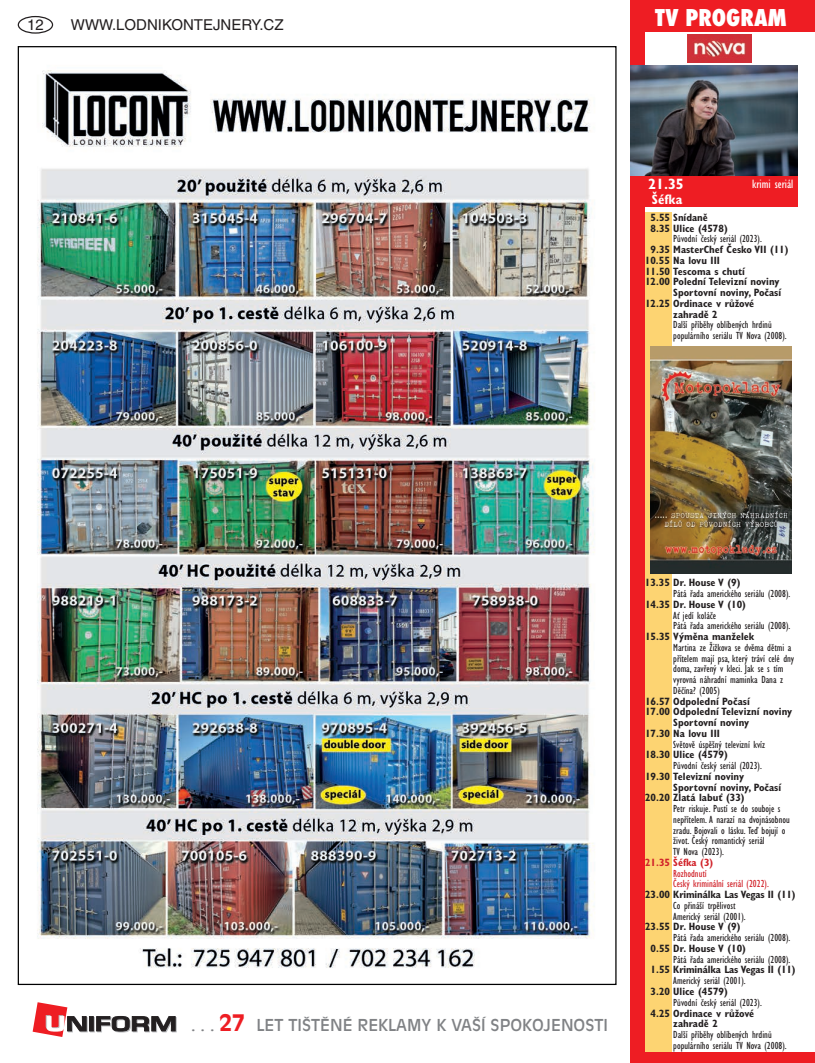
<style>
.page{position:relative;width:815px;height:1063px;background:#fff}
.page>*{position:absolute;margin:0;border:0;box-sizing:border-box;transform-origin:0 0}
.t1{font:800 condensed 22.5px "Futura";color:#fff}
.t2{font:16.25px "Antique Olive CE";color:#808285}
.t3{font:15px "Helvetica CE";color:#231f20}
.t4{font:700 condensed 15px "Gill Sans CE";color:#fff}
.t5{font:700 condensed 13.75px "Gill Sans CE";color:#fff}
.t6{font:condensed 12.5px "Gill Sans CE";color:#fff}
.t7{font:condensed 10.62px/10.8px "Gill Sans CE";color:#231f20}
.t8{font:700 condensed 10.62px/10.8px "Gill Sans CE";color:#231f20}
.t9{font:condensed 10.62px/10.8px "Gill Sans CE";color:#d1232a}
.t10{font:700 condensed 10.62px "Gill Sans CE";color:#d1232a}
.s1{font-weight:700;font-size:22.5px;color:#ee1d23}
</style>
<div class="page">
<div style="left:18px;top:16px;width:35px;height:18px;border:1px solid #231f20;border-radius:50%"></div>
<svg style="left:90px;top:1017px;width:5px;height:15px"></svg>
<svg style="left:89px;top:1016px;width:5px;height:15px"></svg>
<svg style="left:96px;top:1016px;width:81px;height:16px"></svg>
<svg style="left:33px;top:1002px;width:55px;height:35px"></svg>
<div style="left:631px;top:0;width:184px;height:32px;background:#ee1d23"></div>
<div style="left:631px;top:175px;width:166px;height:32px;background:#ee1d23"></div>
<img style="left:687px;top:34px;width:64px;height:29px">
<div style="left:631px;top:0;width:14px;height:1063px;background:#ee1d23"></div>
<div style="left:631px;top:1052px;width:184px;height:11px;background:#ee1d23"></div>
<div style="left:645px;top:213px;width:26px;height:839px;background:#fdd472"></div>
<img style="left:631px;top:66px;width:166px;height:109px">
<img style="left:37px;top:70px;width:558px;height:898px">
<img style="left:650px;top:346px;width:142px;height:227px">
<h3 class="t3" style="left:27px;top:16px;width:18px">12</h3>
<h3 class="t3" style="left:71px;top:16px;width:214px">WWW.LODNIKONTEJNERY.CZ</h3>
<h1 class="t1" style="left:655px;top:2px;width:133px">TV PROGRAM</h1>
<h3 class="t4" style="left:648px;top:175px;width:37px">21.35</h3>
<p class="t5" style="left:652px;top:191px;width:32px">Šéfka</p>
<p class="t6" style="left:752px;top:176px;width:43px">krimi seriál</p>
<p class="t8" style="left:651px;top:212px;width:79px">5.55 Snídaně<br>8.35 Ulice (4578)</p>
<p class="t7" style="left:673px;top:233px;width:90px">Původní český seriál (2023).</p>
<p class="t8" style="left:651px;top:244px;width:139px">9.35 MasterChef Česko VII (11)</p>
<p class="t8" style="left:645px;top:255px;width:76px">10.55 Na lovu III</p>
<p class="t8" style="left:645px;top:266px;width:101px">11.50 Tescoma s chutí</p>
<p class="t8" style="left:645px;top:276px;width:136px">12.00 Polední Televizní noviny</p>
<p class="t8" style="left:673px;top:287px;width:109px">Sportovní noviny, Počasí</p>
<p class="t8" style="left:645px;top:298px;width:111px">12.25 Ordinace v růžové</p>
<p class="t8" style="left:673px;top:309px;width:46px">zahradě 2</p>
<p class="t7" style="left:673px;top:319px;width:115px">Další příběhy oblíbených hrdinů populárního seriálu TV Nova (2008).</p>
<h2 class="t2" style="left:191px;top:1016px;width:418px">. . . <span class="s1">27</span> LET TIŠTĚNÉ REKLAMY K VAŠÍ SPOKOJENOSTI</h2>
<p class="t8" style="left:645px;top:577px;width:97px">13.35 Dr. House V (9)</p>
<p class="t7" style="left:673px;top:588px;width:119px">Pátá řada amerického seriálu (2008).</p>
<p class="t8" style="left:645px;top:599px;width:102px">14.35 Dr. House V (10)</p>
<p class="t7" style="left:673px;top:610px;width:119px">Ať jedí koláče<br>Pátá řada amerického seriálu (2008).</p>
<p class="t8" style="left:645px;top:631px;width:111px">15.35 Výměna manželek</p>
<p class="t7" style="left:673px;top:642px;width:122px">Martina ze Žižkova se dvěma dětmi a přítelem mají psa, který tráví celé dny doma, zavřený v kleci. Jak se s tím vyrovná náhradní maminka Dana z<br>Děčína? (2005)</p>
<p class="t8" style="left:645px;top:696px;width:106px">16.57 Odpolední Počasí</p>
<p class="t8" style="left:645px;top:707px;width:149px">17.00 Odpolední Televizní noviny</p>
<p class="t8" style="left:673px;top:717px;width:78px">Sportovní noviny</p>
<p class="t8" style="left:645px;top:728px;width:76px">17.30 Na lovu III</p>
<p class="t7" style="left:673px;top:739px;width:93px">Světově úspěšný televizní kvíz</p>
<p class="t8" style="left:645px;top:750px;width:84px">18.30 Ulice (4579)</p>
<p class="t7" style="left:673px;top:760px;width:90px">Původní český seriál (2023).</p>
<p class="t8" style="left:645px;top:771px;width:100px">19.30 Televizní noviny</p>
<p class="t8" style="left:673px;top:782px;width:109px">Sportovní noviny, Počasí</p>
<p class="t8" style="left:645px;top:793px;width:101px">20.20 Zlatá labuť (33)</p>
<p class="t7" style="left:673px;top:803px;width:118px">Petr riskuje. Pustí se do souboje s nepřítelem. A narazí na dvojnásobnou zradu. Bojovali o lásku. Teď bojují o život. Český romantický seriál<br>TV Nova (2023).</p>
<p class="t10" style="left:645px;top:856px;width:70px">21.35 Šéfka (3)</p>
<p class="t9" style="left:673px;top:868px;width:97px">Rozhodnutí<br>Český kriminální seriál (2022).</p>
<p class="t8" style="left:645px;top:889px;width:152px">23.00 Kriminálka Las Vegas II (11)</p>
<p class="t7" style="left:673px;top:900px;width:74px">Co přináší trpělivost<br>Americký seriál (2001).</p>
<p class="t8" style="left:645px;top:922px;width:97px">23.55 Dr. House V (9)</p>
<p class="t7" style="left:673px;top:932px;width:119px">Pátá řada amerického seriálu (2008).</p>
<p class="t8" style="left:651px;top:943px;width:97px">0.55 Dr. House V (10)</p>
<p class="t7" style="left:673px;top:954px;width:119px">Pátá řada amerického seriálu (2008).</p>
<p class="t8" style="left:651px;top:965px;width:146px">1.55 Kriminálka Las Vegas II (11)</p>
<p class="t7" style="left:673px;top:975px;width:74px">Americký seriál (2001).</p>
<p class="t8" style="left:651px;top:986px;width:79px">3.20 Ulice (4579)</p>
<p class="t7" style="left:673px;top:997px;width:90px">Původní český seriál (2023).</p>
<p class="t8" style="left:673px;top:1008px;width:82px;text-indent:-23px">4.25 Ordinace v růžové zahradě 2</p>
<p class="t7" style="left:673px;top:1029px;width:115px">Další příběhy oblíbených hrdinů populárního seriálu TV Nova (2008).</p>
</div>
